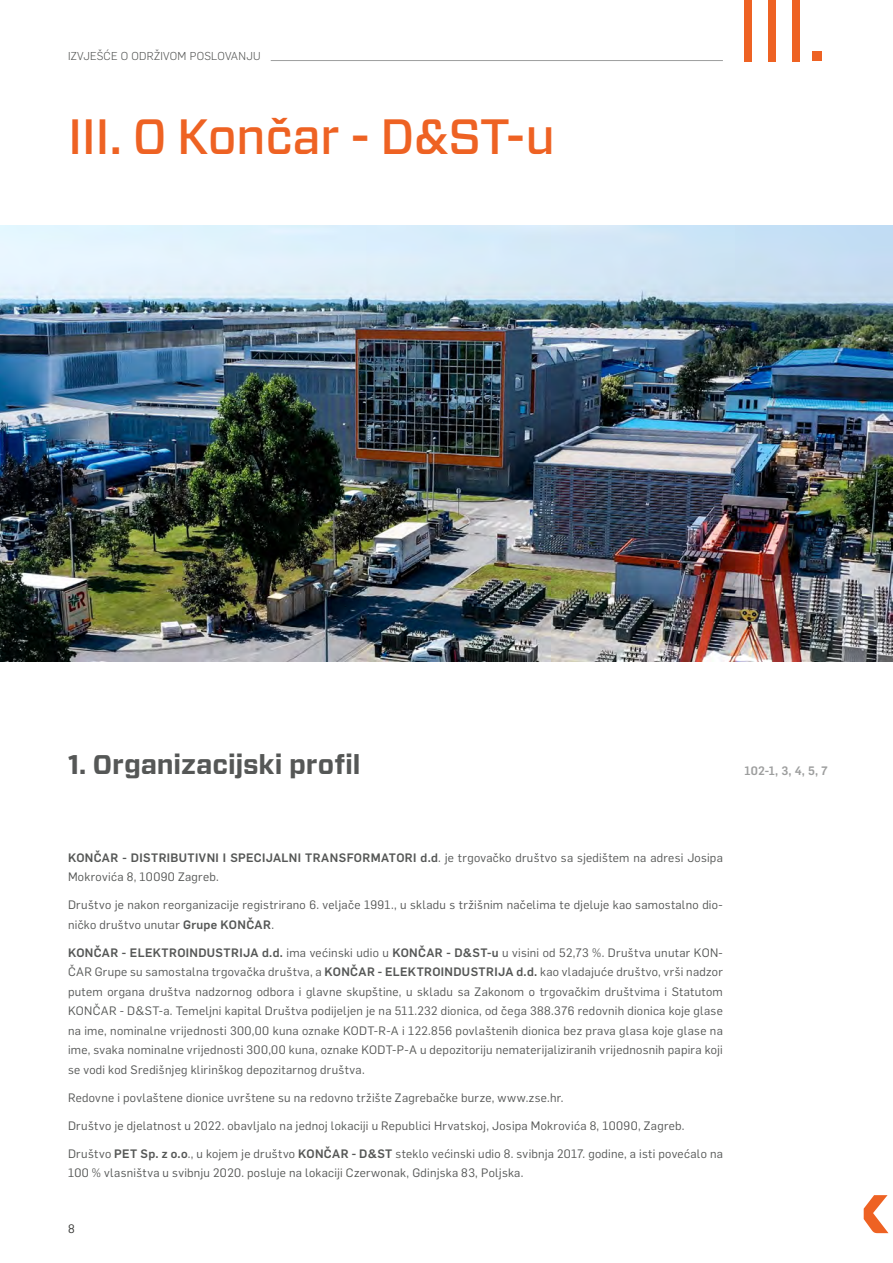
<style>
.page{position:relative;width:893px;height:1263px;background:#fff}
.page>*{position:absolute;margin:0;border:0;box-sizing:border-box;transform-origin:0 0}
.t1{font:94.5px "Forza";color:#ee6223}
.t2{font:500 49.5px "Forza";letter-spacing:-.01em;color:#ee6223}
.t3{font:700 27px "Forza";letter-spacing:-.005em;color:#555756}
.Tekst{font:12px/19.5px "Flama";letter-spacing:.025em;color:#555756}
.t4{font:500 12px "Flama";color:#9d9e9e}
.t5{font:12px "Flama";color:#383937}
.t6{font:300 11.25px "Flama";letter-spacing:.025em;color:#555756}
.s1{font-weight:500}
</style>
<div class="page">
<hr style="left:271px;top:60px;width:452px;height:1px;background:#9d9e9e">
<img style="left:0;top:225px;width:893px;height:436px">
<svg style="left:864px;top:1195px;width:24px;height:38px"></svg>
<p class="t6" style="left:68px;top:48px;width:194px">IZVJEŠĆE O ODRŽIVOM POSLOVANJU</p>
<p class="t2" style="left:68px;top:104px;width:488px">III. O Končar - D&amp;ST-u</p>
<p class="t1" style="left:735px;top:-36px;width:94px">III.</p>
<p class="t3" style="left:68px;top:746px;width:294px">1. Organizacijski profil</p>
<p class="t4" style="left:744px;top:762px;width:85px">102-1, 3, 4, 5, 7</p>
<p class="Tekst" style="left:68px;top:847px;width:656px"><span class="s1">KONČAR - DISTRIBUTIVNI I SPECIJALNI TRANSFORMATORI d.d</span>. je trgovačko društvo sa sjedištem na adresi Josipa<br>Mokrovića 8, 10090 Zagreb.</p>
<p class="Tekst" style="left:68px;top:894px;width:656px">Društvo je nakon reorganizacije registrirano 6. veljače 1991., u skladu s tržišnim načelima te djeluje kao samostalno dio&shy;ničko društvo unutar <span class="s1">Grupe KONČAR</span>.</p>
<p class="Tekst" style="left:68px;top:942px;width:656px;text-align:justify"><span class="s1">KONČAR - ELEKTROINDUSTRIJA d.d.</span> ima većinski udio u <span class="s1">KONČAR - D&amp;ST-u</span> u visini od 52,73 %. Društva unutar KON-ČAR Grupe su samostalna trgovačka društva, a <span class="s1">KONČAR - ELEKTROINDUSTRIJA d.d.</span> kao vladajuće društvo, vrši nadzor putem organa društva nadzornog odbora i glavne skupštine, u skladu sa Zakonom o trgovačkim društvima i Statutom KONČAR - D&amp;ST-a. Temeljni kapital Društva podijeljen je na 511.232 dionica, od čega 388.376 redovnih dionica koje glase na ime, nominalne vrijednosti 300,00 kuna oznake KODT-R-A i 122.856 povlaštenih dionica bez prava glasa koje glase na ime, svaka nominalne vrijednosti 300,00 kuna, oznake KODT-P-A u depozitoriju nematerijaliziranih vrijednosnih papira koji se vodi kod Središnjeg klirinškog depozitarnog društva.</p>
<p class="Tekst" style="left:68px;top:1087px;width:497px">Redovne i povlaštene dionice uvrštene su na redovno tržište Zagrebačke burze, www.zse.hr.</p>
<p class="Tekst" style="left:68px;top:1115px;width:618px">Društvo je djelatnost u 2022. obavljalo na jednoj lokaciji u Republici Hrvatskoj, Josipa Mokrovića 8, 10090, Zagreb.</p>
<p class="Tekst" style="left:68px;top:1143px;width:656px">Društvo <span class="s1">PET Sp. z o.o</span>., u kojem je društvo <span class="s1">KONČAR - D&amp;ST</span> steklo većinski udio 8. svibnja 2017. godine, a isti povećalo na<br>100 % vlasništva u svibnju 2020. posluje na lokaciji Czerwonak, Gdinjska 83, Poljska.</p>
<p class="t5" style="left:68px;top:1221px;width:8px">8</p>
</div>
